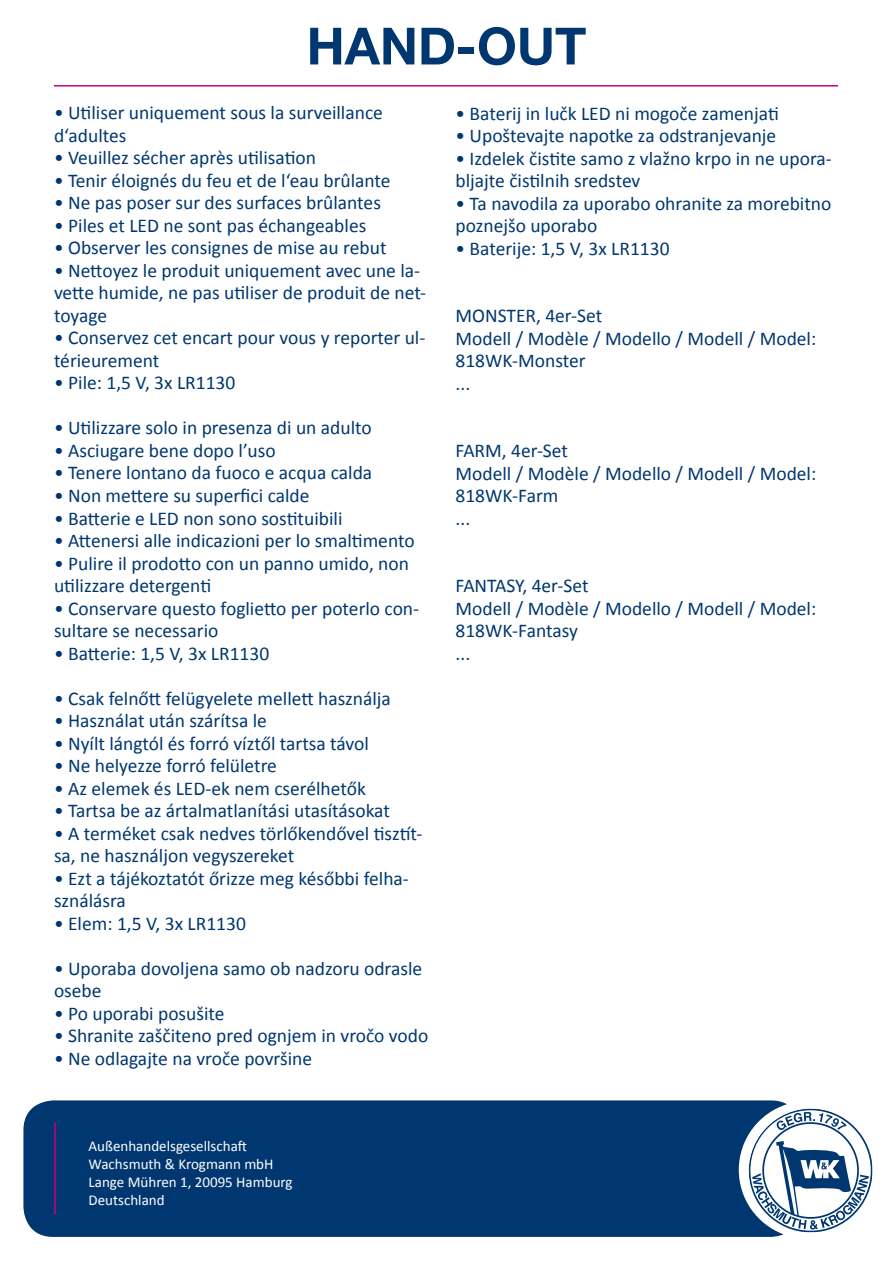
<style>
.page{position:relative;width:893px;height:1263px;background:#fff}
.page>*{position:absolute;margin:0;border:0;box-sizing:border-box;transform-origin:0 0}
.t1{font:700 51.3px "Helvetica Neue LT Std";color:#003770}
.t2{font:19.5px/22.5px "Calibri";color:#003770}
.t3{font:15px/18px "Calibri";color:#fff}
</style>
<div class="page">
<div style="left:23px;top:1100px;width:764px;height:137px;background:#003770"></div>
<hr style="left:54px;top:85px;width:784px;height:2px;background:#cf0076">
<hr style="left:54px;top:1123px;width:2px;height:91px;background:#cf0076">
<svg style="left:749px;top:1108px;width:123px;height:124px"></svg>
<h1 class="t1" style="left:307px;top:14px;width:281px">HAND-OUT</h1>
<p class="t2" style="left:54px;top:101px;width:330px">• Utiliser uniquement sous la surveillance d‘adultes</p>
<p class="t2" style="left:54px;top:146px;width:264px">• Veuillez sécher après utilisation</p>
<p class="t2" style="left:54px;top:169px;width:338px">• Tenir éloignés du feu et de l‘eau brûlante</p>
<p class="t2" style="left:54px;top:191px;width:328px">• Ne pas poser sur des surfaces brûlantes</p>
<p class="t2" style="left:54px;top:214px;width:314px">• Piles et LED ne sont pas échangeables</p>
<p class="t2" style="left:54px;top:236px;width:334px">• Observer les consignes de mise au rebut</p>
<p class="t2" style="left:54px;top:259px;width:374px">• Nettoyez le produit uniquement avec une la&shy;vette humide, ne pas utiliser de produit de net&shy;toyage</p>
<p class="t2" style="left:54px;top:326px;width:373px">• Conservez cet encart pour vous y reporter ul&shy;térieurement</p>
<p class="t2" style="left:54px;top:371px;width:183px">• Pile: 1,5 V, 3x LR1130</p>
<p class="t2" style="left:54px;top:416px;width:319px">• Utilizzare solo in presenza di un adulto</p>
<p class="t2" style="left:54px;top:439px;width:223px">• Asciugare bene dopo l’uso</p>
<p class="t2" style="left:54px;top:461px;width:320px">• Tenere lontano da fuoco e acqua calda</p>
<p class="t2" style="left:54px;top:484px;width:257px">• Non mettere su superfici calde</p>
<p class="t2" style="left:54px;top:506px;width:290px">• Batterie e LED non sono sostituibili</p>
<p class="t2" style="left:54px;top:529px;width:362px">• Attenersi alle indicazioni per lo smaltimento</p>
<p class="t2" style="left:54px;top:551px;width:357px">• Pulire il prodotto con un panno umido, non utilizzare detergenti</p>
<p class="t2" style="left:54px;top:596px;width:367px">• Conservare questo foglietto per poterlo con&shy;sultare se necessario</p>
<p class="t2" style="left:54px;top:641px;width:217px">• Batterie: 1,5 V, 3x LR1130</p>
<p class="t2" style="left:54px;top:686px;width:338px">• Csak felnőtt felügyelete mellett használja</p>
<p class="t2" style="left:54px;top:709px;width:214px">• Használat után szárítsa le</p>
<p class="t2" style="left:54px;top:731px;width:316px">• Nyílt lángtól és forró víztől tartsa távol</p>
<p class="t2" style="left:54px;top:754px;width:224px">• Ne helyezze forró felületre</p>
<p class="t2" style="left:54px;top:776px;width:313px">• Az elemek és LED-ek nem cserélhetők</p>
<p class="t2" style="left:54px;top:799px;width:337px">• Tartsa be az ártalmatlanítási utasításokat</p>
<p class="t2" style="left:54px;top:821px;width:370px">• A terméket csak nedves törlőkendővel tisztít&shy;sa, ne használjon vegyszereket</p>
<p class="t2" style="left:54px;top:866px;width:356px">• Ezt a tájékoztatót őrizze meg későbbi felha&shy;sználásra</p>
<p class="t2" style="left:54px;top:911px;width:193px">• Elem: 1,5 V, 3x LR1130</p>
<p class="t2" style="left:54px;top:956px;width:370px">• Uporaba dovoljena samo ob nadzoru odrasle osebe</p>
<p class="t2" style="left:54px;top:1001px;width:172px">• Po uporabi posušite</p>
<p class="t2" style="left:54px;top:1024px;width:376px">• Shranite zaščiteno pred ognjem in vročo vodo</p>
<p class="t2" style="left:54px;top:1046px;width:260px">• Ne odlagajte na vroče površine</p>
<p class="t2" style="left:455px;top:101px;width:325px">• Baterij in lučk LED ni mogoče zamenjati</p>
<p class="t2" style="left:455px;top:124px;width:322px">• Upoštevajte napotke za odstranjevanje</p>
<p class="t2" style="left:455px;top:146px;width:378px">• Izdelek čistite samo z vlažno krpo in ne upora&shy;bljajte čistilnih sredstev</p>
<p class="t2" style="left:455px;top:191px;width:377px">• Ta navodila za uporabo ohranite za morebitno poznejšo uporabo</p>
<p class="t2" style="left:455px;top:236px;width:216px">• Baterije: 1,5 V, 3x LR1130</p>
<p class="t2" style="left:455px;top:304px;width:362px">MONSTER, 4er-Set<br>Modell / Modèle / Modello / Modell / Model:<br>818WK-Monster<br>...</p>
<p class="t2" style="left:455px;top:439px;width:362px">FARM, 4er-Set<br>Modell / Modèle / Modello / Modell / Model:<br>818WK-Farm<br>...</p>
<p class="t2" style="left:455px;top:574px;width:362px">FANTASY, 4er-Set<br>Modell / Modèle / Modello / Modell / Model:<br>818WK-Fantasy<br>...</p>
<p class="t3" style="left:89px;top:1137px;width:206px">Außenhandelsgesellschaft<br>Wachsmuth &amp; Krogmann mbH<br>Lange Mühren 1, 20095 Hamburg<br>Deutschland</p>
</div>
